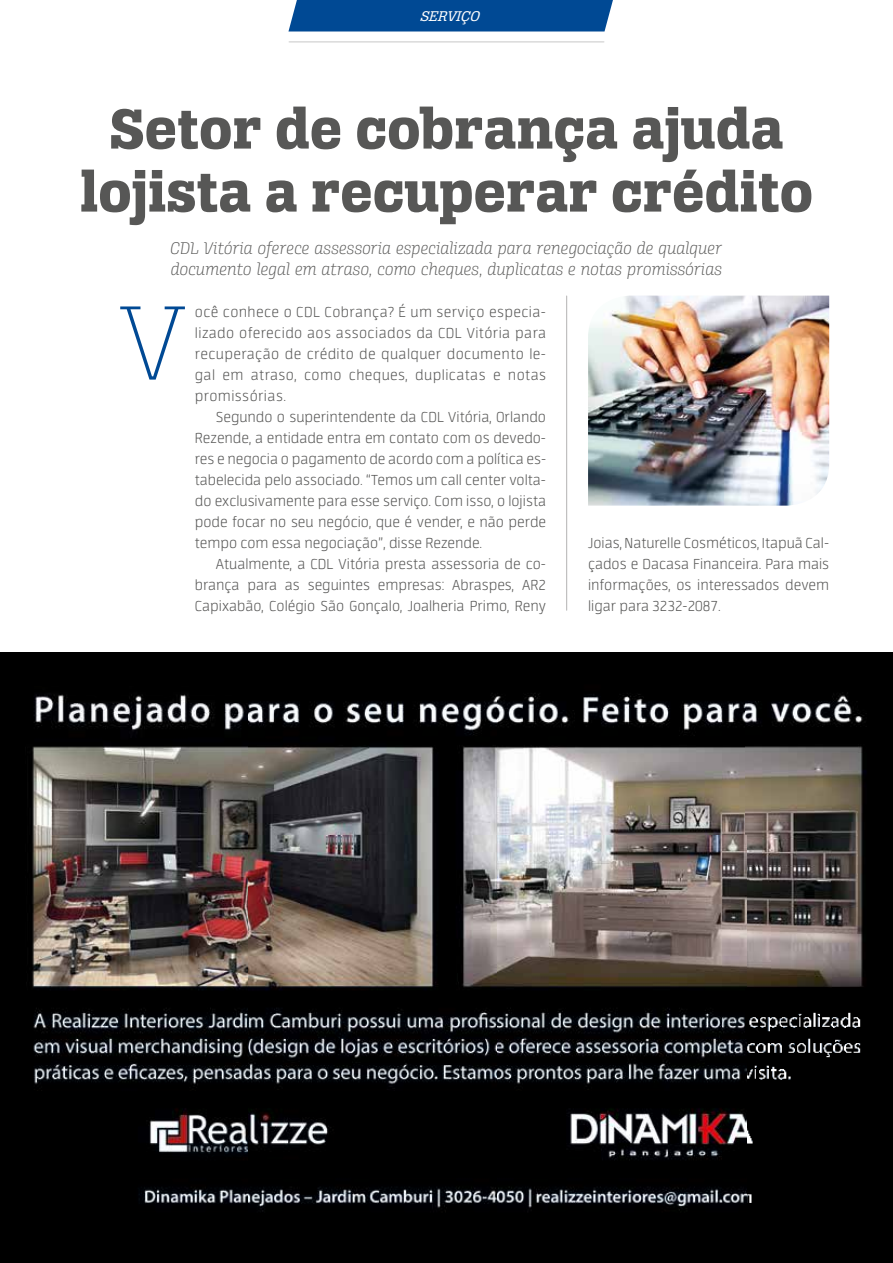
<style>
.page{position:relative;width:893px;height:1263px;background:#fff}
.page>*{position:absolute;margin:0;border:0;box-sizing:border-box;transform-origin:0 0}
.t1{font:112.5px "Alianza Slab 100";color:#004994}
.t2{font:60px/63px "Alianza Slab 800";color:#575756;text-align:center}
.t3{font:18px/21px "Alianza Italic 200";letter-spacing:-.005em;color:#575756}
.t4{font:200 16.5px/21px "Neuron";color:#575756;text-align:justify}
.t5{font:italic 15px "Alianza Slab 400";color:#fff}
</style>
<div class="page">
<div style="left:288px;top:0;width:325px;height:32px;background:#004994"></div>
<hr style="left:289px;top:41px;width:315px;height:2px;background:#dadada">
<hr style="left:566px;top:296px;width:1px;height:314px;background:#b3b2b2">
<img style="left:588px;top:296px;width:241px;height:210px">
<div style="left:0;top:653px;width:893px;height:610px;background:#000"></div>
<img style="left:32px;top:693px;width:834px;height:519px">
<p class="t5" style="left:420px;top:8px;width:65px">SERVIÇO</p>
<h2 class="t2" style="left:80px;top:98px;width:735px">Setor de cobrança ajuda lojista a recuperar crédito</h2>
<p class="t3" style="left:171px;top:237px;width:553px">CDL Vitória oferece assessoria especializada para renegociação de qualquer documento legal em atraso, como cheques, duplicatas e notas promissórias</p>
<p class="t4" style="left:195px;top:301px;width:353px">ocê conhece o CDL Cobrança? É um serviço especia&shy;lizado oferecido aos associados da CDL Vitória para recuperação de crédito de qualquer documento le&shy;gal em atraso, como cheques, duplicatas e notas promissórias.</p>
<p class="t4" style="left:195px;top:406px;width:353px;text-indent:21px">Segundo o superintendente da CDL Vitória, Orlando Rezende, a entidade entra em contato com os devedo&shy;res e negocia o pagamento de acordo com a política es&shy;tabelecida pelo associado. “Temos um call center volta&shy;do exclusivamente para esse serviço. Com isso, o lojista pode focar no seu negócio, que é vender, e não perde tempo com essa negociação”, disse Rezende.</p>
<p class="t4" style="left:195px;top:553px;width:353px;text-indent:21px">Atualmente, a CDL Vitória presta assessoria de co&shy;brança para as seguintes empresas: Abraspes, AR2<br>Capixabão, Colégio São Gonçalo, Joalheria Primo, Reny</p>
<h1 class="t1" style="left:121px;top:279px;width:65px">V</h1>
<p class="t4" style="left:588px;top:532px;width:243px">Joias, Naturelle Cosméticos, Itapuã Cal&shy;çados e Dacasa Financeira. Para mais informações, os interessados devem ligar para 3232-2087.</p>
</div>
